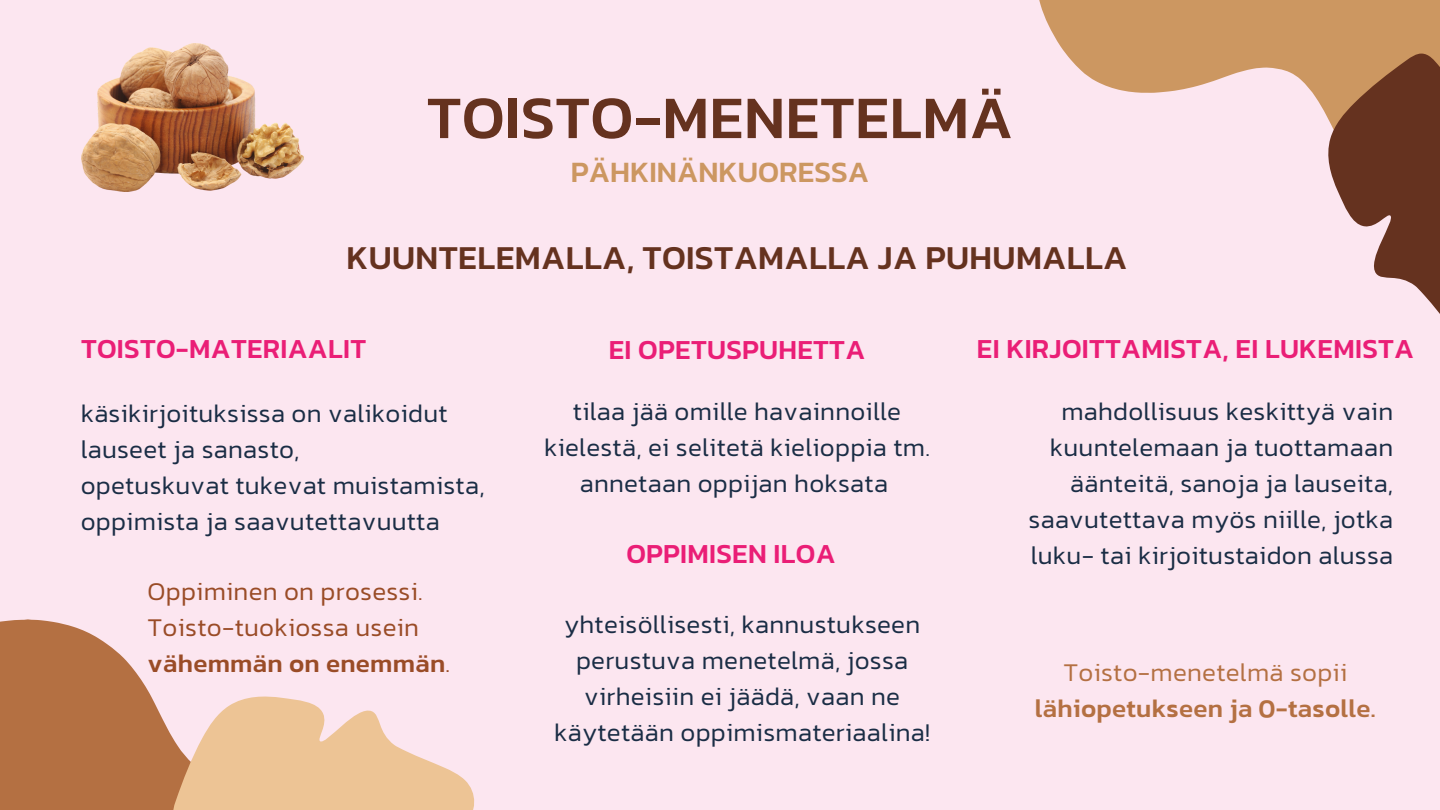
<style>
.page{position:relative;width:1440px;height:810px;background:#fce6f0}
.page>*{position:absolute;margin:0;border:0;box-sizing:border-box;transform-origin:0 0}
.t1{font:500 61px "Kanit";letter-spacing:.01em;color:#65321f}
.t2{font:500 34px "Kanit";letter-spacing:.01em;color:#65321f}
.t3{font:500 30px "Kanit";color:#cc9761}
.t4{font:500 28px "Kanit";letter-spacing:.01em;color:#ea1e76}
.t5{font:300 26px/36px "Kanit";letter-spacing:.01em;color:#1a2d45}
.t6{font:300 26px/36px "Kanit";letter-spacing:.01em;color:#9a4c27}
.t7{font:500 26px/36px "Kanit";letter-spacing:.01em;color:#b47042;text-align:center}
.s1{font-weight:500}
.s2{font-weight:300}
</style>
<div class="page">
<div style="left:0;top:619px;width:135px;height:191px;background:#b47042"></div>
<svg style="left:135px;top:671px;width:340px;height:139px;fill:#edc495"></svg>
<svg style="left:1039px;top:0;width:401px;height:93px;fill:#cc9761"></svg>
<svg style="left:1274px;top:25px;width:166px;height:289px"></svg>
<img style="left:81px;top:43px;width:223px;height:149px">
<p class="t1" style="left:427px;top:71px;width:588px">TOISTO-MENETELMÄ</p>
<p class="t3" style="left:571px;top:149px;width:300px">PÄHKINÄNKUORESSA</p>
<p class="t2" style="left:347px;top:231px;width:783px">KUUNTELEMALLA, TOISTAMALLA JA PUHUMALLA</p>
<p class="t4" style="left:81px;top:327px;width:287px">TOISTO-MATERIAALIT</p>
<p class="t4" style="left:977px;top:327px;width:439px">EI KIRJOITTAMISTA, EI LUKEMISTA</p>
<h3 class="t4" style="left:609px;top:329px;width:258px">EI OPETUSPUHETTA</h3>
<h2 class="t5" style="left:81px;top:395px;width:368px">käsikirjoituksissa on valikoidut lauseet ja sanasto,</h2>
<h3 class="t5" style="left:81px;top:467px;width:405px">opetuskuvat tukevat muistamista, oppimista ja saavutettavuutta</h3>
<p class="t6" style="left:148px;top:572px;width:304px">Oppiminen on prosessi.<br>Toisto-tuokiossa usein <span class="s1">vähemmän on enemmän</span>.</p>
<h3 class="t5" style="left:544px;top:393px;width:387px;text-align:center">tilaa jää omille havainnoille kielestä, ei selitetä kielioppia tm. annetaan oppijan hoksata</h3>
<p class="t5" style="left:1029px;top:393px;width:366px;text-align:right">mahdollisuus keskittyä vain kuuntelemaan ja tuottamaan äänteitä, sanoja ja lauseita, saavutettava myös niille, jotka</p>
<p class="t4" style="left:626px;top:533px;width:211px">OPPIMISEN ILOA</p>
<p class="t5" style="left:1031px;top:537px;width:364px">luku- tai kirjoitustaidon alussa</p>
<p class="t5" style="left:554px;top:606px;width:377px;text-align:center">yhteisöllisesti, kannustukseen perustuva menetelmä, jossa virheisiin ei jäädä, vaan ne käytetään oppimismateriaalina!</p>
<p class="t7" style="left:1035px;top:653px;width:342px"><span class="s2">Toisto-menetelmä sopii </span>lähiopetukseen ja 0-tasolle.</p>
</div>
